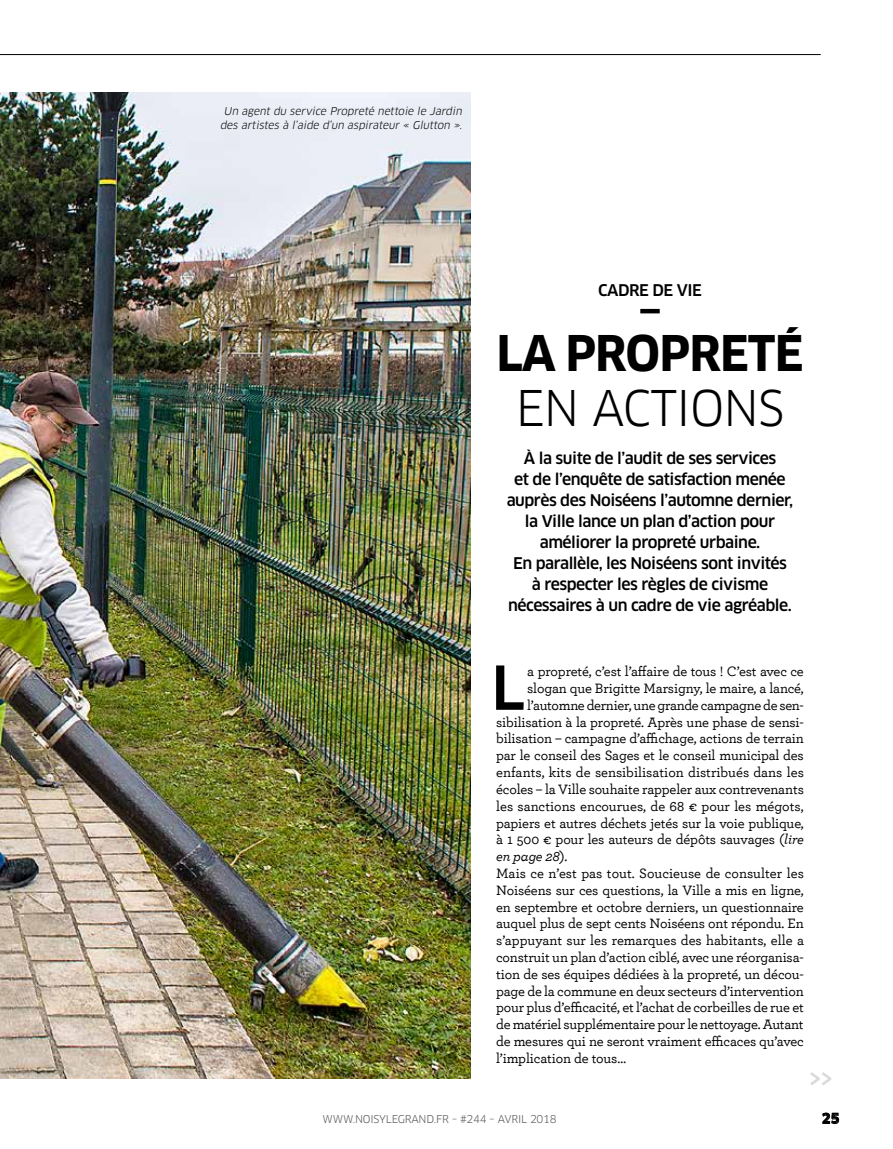
<style>
.page{position:relative;width:893px;height:1149px;background:#fff}
.page>*{position:absolute;margin:0;border:0;box-sizing:border-box;transform-origin:0 0}
.t1{font:500 59.1px "Clan OT";color:#000}
.t2{font:700 48px "Clan OT";letter-spacing:-.02em;color:#000}
.t3{font:48px "Clan OT";letter-spacing:-.02em;color:#000}
.t4{font:500 15.75px/21px "Clan OT";letter-spacing:-.03em;color:#000;text-align:center}
.t5{font:500 14.25px/16.8px "Archer Pro";letter-spacing:-.01em;color:#000;text-align:right}
.t6{font:italic 500 14.25px "Archer";letter-spacing:-.01em;color:#000}
.t7{font:700 13.5px "Clan OT";color:#000}
.t8{font:italic 10.5px/14.5px "Clan OT";color:#000;text-align:center}
.t9{font:10.5px "Clan OT";letter-spacing:-.02em;color:#575756}
.s1{font-family:"Archer";font-style:italic}
.s2{font-family:"Archer Pro";font-style:normal}
</style>
<div class="page">
<svg style="left:822px;top:1112px;width:17px;height:11px"></svg>
<svg style="left:0;top:54px;width:821px;height:2px;background:#7e7e7e"></svg>
<svg style="left:810px;top:1072px;width:21px;height:13px"></svg>
<img style="left:0;top:92px;width:471px;height:986px">
<hr style="left:640px;top:309px;width:20px;height:4px;background:#000">
<p class="t8" style="left:220px;top:103px;width:246px">Un agent du service Propreté nettoie le Jardin des artistes à l’aide d’un aspirateur « Glutton ».</p>
<p class="t4" style="left:598px;top:280px;width:105px">CADRE DE VIE</p>
<h2 class="t2" style="left:496px;top:326px;width:309px">LA PROPRETÉ</h2>
<h2 class="t3" style="left:516px;top:379px;width:270px">EN ACTIONS</h2>
<p class="t4" style="left:507px;top:447px;width:288px">À la suite de l’audit de ses services<br>et de l’enquête de satisfaction menée auprès des Noiséens l’automne dernier, la Ville lance un plan d’action pour améliorer la propreté urbaine.<br>En parallèle, les Noiséens sont invités à respecter les règles de civisme nécessaires à un cadre de vie agréable.</p>
<p class="t5" style="left:496px;top:662px;width:309px">a propreté, c’est l’affaire de tous ! C’est avec ce slogan que Brigitte Marsigny, le maire, a lancé, l’automne dernier, une grande campagne de sen&shy;sibilisation à la propreté. Après une phase de sensi&shy;bilisation – campagne d’affichage, actions de terrain par le conseil des Sages et le conseil municipal des enfants, kits de sensibilisation distribués dans les écoles – la Ville souhaite rappeler aux contrevenants les sanctions encourues, de 68 € pour les mégots, papiers et autres déchets jetés sur la voie publique, à 1 500 € pour les auteurs de dépôts sauvages (<span class="s1">lire</span></p>
<p class="t6" style="left:496px;top:845px;width:73px">en page 28<span class="s2">).</span></p>
<p class="t5" style="left:496px;top:863px;width:309px;text-align:justify">Mais ce n’est pas tout. Soucieuse de consulter les Noiséens sur ces questions, la Ville a mis en ligne, en septembre et octobre derniers, un questionnaire auquel plus de sept cents Noiséens ont répondu. En s’appuyant sur les remarques des habitants, elle a construit un plan d’action ciblé, avec une réorganisa&shy;tion de ses équipes dédiées à la propreté, un décou&shy;page de la commune en deux secteurs d’intervention pour plus d’efficacité, et l’achat de corbeilles de rue et de matériel supplémentaire pour le nettoyage. Autant de mesures qui ne seront vraiment efficaces qu’avec l’implication de tous…</p>
<h1 class="t1" style="left:491px;top:653px;width:35px">L</h1>
<p class="t9" style="left:323px;top:1112px;width:235px">WWW.NOISYLEGRAND.FR – #244 – AVRIL 2018</p>
<p class="t7" style="left:822px;top:1110px;width:19px">25</p>
</div>
